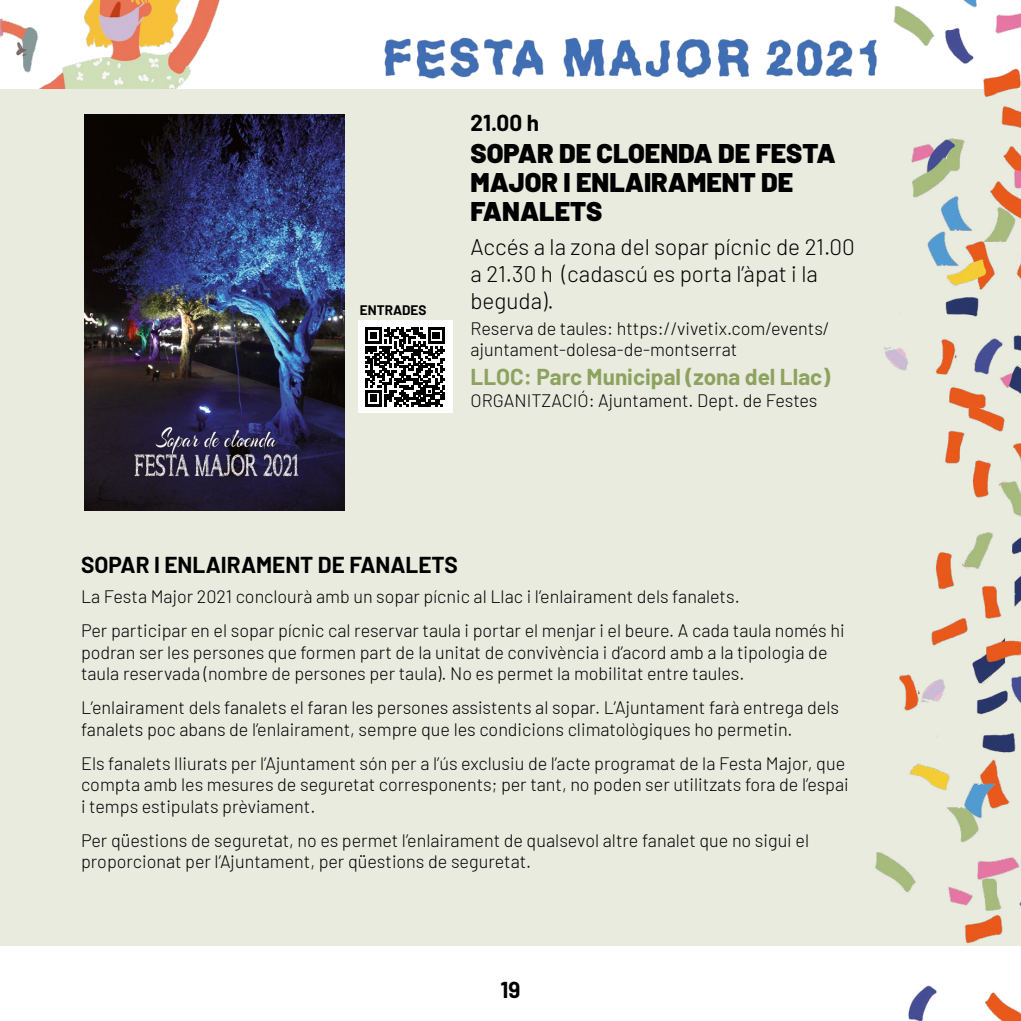
<style>
.page{position:relative;width:1021px;height:1021px;background:#fff}
.page>*{position:absolute;margin:0;border:0;box-sizing:border-box;transform-origin:0 0}
.t1{font:900 27px/29.2px "Barlow";color:#000}
.t2{font:300 22.5px/27px "Barlow";color:#000}
.t3{font:700 22.5px "Barlow";color:#000}
.t4{font:700 22.5px "Barlow";color:#8ea260}
.t5{font:300 18px/21.4px "Barlow";color:#000}
.t6{font:700 13.5px "Barlow";color:#000}
</style>
<div class="page">
<img style="left:0;top:0;width:220px;height:89px">
<div style="left:0;top:89px;width:1020px;height:857px;background:#e8ebde"></div>
<img style="left:875px;top:0;width:145px;height:1020px">
<img style="left:384px;top:28px;width:503px;height:53px">
<div style="left:358px;top:320px;width:95px;height:92px;background:#fff"></div>
<svg style="left:365px;top:327px;width:80px;height:80px"></svg>
<img style="left:85px;top:115px;width:260px;height:395px">
<p class="t6" style="left:360px;top:300px;width:68px">ENTRADES</p>
<p class="t3" style="left:470px;top:106px;width:70px">21.00 h</p>
<h1 class="t1" style="left:470px;top:136px;width:367px">SOPAR DE CLOENDA DE FESTA<br>MAJOR I ENLAIRAMENT DE<br>FANALETS</h1>
<p class="t2" style="left:470px;top:231px;width:386px">Accés a la zona del sopar pícnic de 21.00 a 21.30 h (cadascú es porta l’àpat i la beguda).</p>
<p class="t5" style="left:470px;top:317px;width:361px;line-height:20.2px">Reserva de taules: https://vivetix.com/events/ ajuntament-dolesa-de-montserrat</p>
<p class="t4" style="left:470px;top:360px;width:361px">LLOC: Parc Municipal (zona del Llac)</p>
<p class="t5" style="left:470px;top:388px;width:348px">ORGANITZACIÓ: Ajuntament. Dept. de Festes</p>
<p class="t3" style="left:81px;top:548px;width:378px">SOPAR I ENLAIRAMENT DE FANALETS</p>
<p class="t5" style="left:81px;top:578px;width:765px;line-height:34.2px">La Festa Major 2021 conclourà amb un sopar pícnic al Llac i l’enlairament dels fanalets.<br>Per participar en el sopar pícnic cal reservar taula i portar el menjar i el beure. A cada taula només hi</p>
<p class="t5" style="left:81px;top:640px;width:748px">podran ser les persones que formen part de la unitat de convivència i d’acord amb a la tipologia de taula reservada (nombre de persones per taula). No es permet la mobilitat entre taules.</p>
<p class="t5" style="left:81px;top:695px;width:759px">L’enlairament dels fanalets el faran les persones assistents al sopar. L’Ajuntament farà entrega dels fanalets poc abans de l’enlairament, sempre que les condicions climatològiques ho permetin.</p>
<p class="t5" style="left:81px;top:751px;width:769px">Els fanalets lliurats per l’Ajuntament són per a l’ús exclusiu de l’acte programat de la Festa Major, que compta amb les mesures de seguretat corresponents; per tant, no poden ser utilitzats fora de l’espai i temps estipulats prèviament.</p>
<p class="t5" style="left:81px;top:828px;width:729px">Per qüestions de seguretat, no es permet l’enlairament de qualsevol altre fanalet que no sigui el proporcionat per l’Ajuntament, per qüestions de seguretat.</p>
<p class="t3" style="left:500px;top:973px;width:21px">19</p>
</div>
